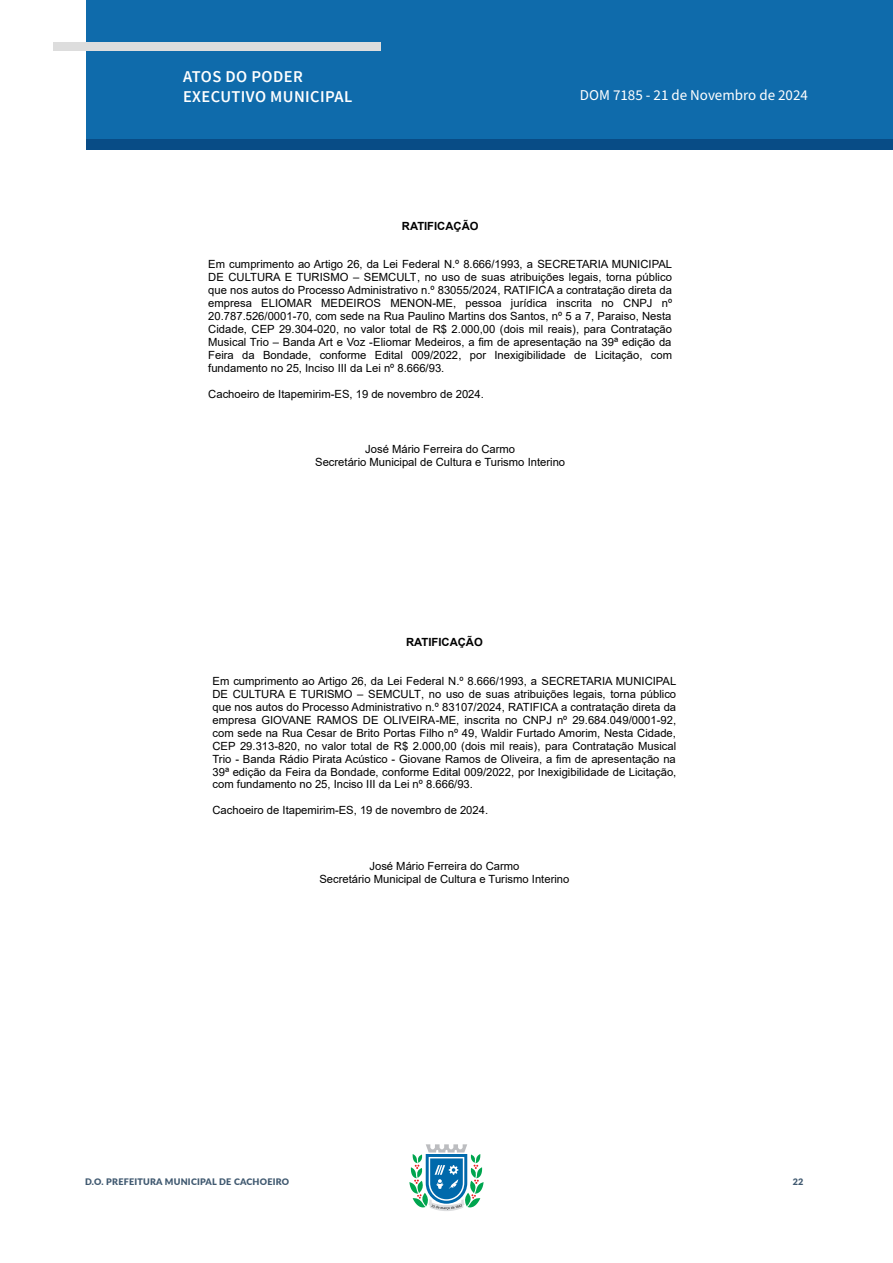
<style>
.page{position:relative;width:893px;height:1263px;background:#fff}
.page>*{position:absolute;margin:0;border:0;box-sizing:border-box;transform-origin:0 0}
.t1{font:600 16.5px/19.8px "Source Sans Pro";letter-spacing:.025em;color:#fff}
.t2{font:15px "Source Sans Pro";color:#fff}
.t3{font:11.25px/12.9px "Arial";color:#000;text-align:justify}
.t4{font:700 11.25px "Arial";color:#000}
.t5{font:900 9px "Lato";letter-spacing:.025em;color:#405970}
</style>
<div class="page">
<svg style="left:409px;top:1144px;width:75px;height:67px"></svg>
<div style="left:86px;top:0;width:807px;height:140px;background:#0f6bab"></div>
<div style="left:87px;top:140px;width:806px;height:10px;background:#084c86"></div>
<div style="left:53px;top:42px;width:328px;height:9px;background:#ddd"></div>
<hr style="left:0;top:0;width:1px;height:140px;background:#0f6bab">
<h1 class="t1" style="left:183px;top:67px;width:171px">ATOS DO PODER<br>EXECUTIVO MUNICIPAL</h1>
<p class="t2" style="left:580px;top:85px;width:229px">DOM 7185 - 21 de Novembro de 2024</p>
<p class="t4" style="left:402px;top:220px;width:78px">RATIFICAÇÃO</p>
<p class="t3" style="left:208px;top:259px;width:465px">Em cumprimento ao Artigo 26, da Lei Federal N.º 8.666/1993, a SECRETARIA MUNICIPAL DE CULTURA E TURISMO – SEMCULT, no uso de suas atribuições legais, torna público que nos autos do Processo Administrativo n.º 83055/2024, RATIFICA a contratação direta da empresa ELIOMAR MEDEIROS MENON-ME, pessoa jurídica inscrita no CNPJ nº 20.787.526/0001-70, com sede na Rua Paulino Martins dos Santos, nº 5 a 7, Paraiso, Nesta Cidade, CEP 29.304-020, no valor total de R$ 2.000,00 (dois mil reais), para Contratação Musical Trio – Banda Art e Voz -Eliomar Medeiros, a fim de apresentação na 39ª edição da Feira da Bondade, conforme Edital 009/2022, por Inexigibilidade de Licitação, com fundamento no 25, Inciso III da Lei nº 8.666/93.</p>
<p class="t3" style="left:208px;top:388px;width:277px">Cachoeiro de Itapemirim-ES, 19 de novembro de 2024.</p>
<p class="t3" style="left:315px;top:443px;width:251px;text-align:center">José Mário Ferreira do Carmo<br>Secretário Municipal de Cultura e Turismo Interino</p>
<p class="t4" style="left:406px;top:636px;width:78px">RATIFICAÇÃO</p>
<p class="t3" style="left:213px;top:675px;width:465px">Em cumprimento ao Artigo 26, da Lei Federal N.º 8.666/1993, a SECRETARIA MUNICIPAL DE CULTURA E TURISMO – SEMCULT, no uso de suas atribuições legais, torna público que nos autos do Processo Administrativo n.º 83107/2024, RATIFICA a contratação direta da empresa GIOVANE RAMOS DE OLIVEIRA-ME, inscrita no CNPJ nº 29.684.049/0001-92, com sede na Rua Cesar de Brito Portas Filho nº 49, Waldir Furtado Amorim, Nesta Cidade, CEP 29.313-820, no valor total de R$ 2.000,00 (dois mil reais), para Contratação Musical Trio - Banda Rádio Pirata Acústico - Giovane Ramos de Oliveira, a fim de apresentação na 39ª edição da Feira da Bondade, conforme Edital 009/2022, por Inexigibilidade de Licitação, com fundamento no 25, Inciso III da Lei nº 8.666/93.</p>
<p class="t3" style="left:213px;top:805px;width:277px">Cachoeiro de Itapemirim-ES, 19 de novembro de 2024.</p>
<p class="t3" style="left:319px;top:860px;width:251px;text-align:center">José Mário Ferreira do Carmo<br>Secretário Municipal de Cultura e Turismo Interino</p>
<p class="t5" style="left:85px;top:1175px;width:206px">D.O. PREFEITURA MUNICIPAL DE CACHOEIRO</p>
<p class="t5" style="left:793px;top:1175px;width:12px">22</p>
</div>
